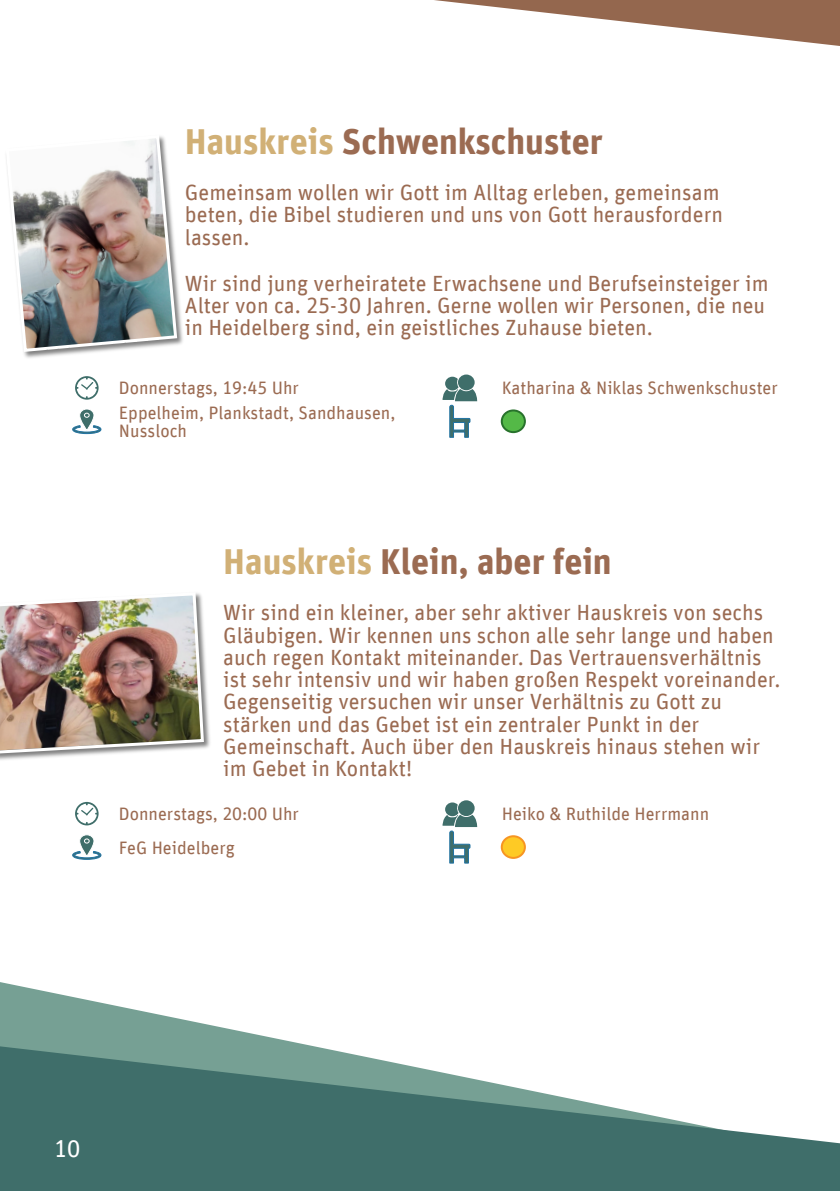
<style>
.page{position:relative;width:840px;height:1191px;background:#fff}
.page>*{position:absolute;margin:0;border:0;box-sizing:border-box;transform-origin:0 0}
.t1{font:700 36px "Unit Offc";color:#9b6b52}
.t2{font:24px "Unit Offc";color:#fff}
.t3{font:22px/22.2px "Unit Offc";color:#9b6b52}
.t4{font:18px/18.2px "Unit Offc";color:#9b6b52}
.s1{color:#d1b076}
</style>
<div class="page">
<svg style="left:434px;top:0;width:405px;height:46px"></svg>
<svg style="left:0;top:982px;width:303px;height:62px"></svg>
<svg style="left:0;top:1044px;width:513px;height:147px;background:#55807b"></svg>
<svg style="left:420px;top:1087px;width:419px;height:104px;fill:#3f6e6a"></svg>
<svg style="left:79px;top:834px;width:15px;height:22px"></svg>
<svg style="left:72px;top:851px;width:29px;height:9px"></svg>
<svg style="left:84px;top:838px;width:5px;height:5px"></svg>
<svg style="left:75px;top:802px;width:23px;height:23px"></svg>
<svg style="left:442px;top:800px;width:35px;height:63px"></svg>
<div style="left:500px;top:835px;width:25px;height:24px;background:#feca25;border:2px solid #f79523;border-radius:50%"></div>
<img style="left:0;top:658px;width:210px;height:102px">
<img style="left:0;top:593px;width:205px;height:162px">
<img style="left:24px;top:298px;width:159px;height:60px">
<img style="left:6px;top:136px;width:173px;height:217px">
<svg style="left:79px;top:409px;width:15px;height:21px"></svg>
<svg style="left:72px;top:425px;width:29px;height:9px"></svg>
<svg style="left:84px;top:413px;width:5px;height:5px"></svg>
<svg style="left:75px;top:376px;width:23px;height:24px"></svg>
<svg style="left:442px;top:374px;width:35px;height:63px"></svg>
<div style="left:500px;top:409px;width:25px;height:24px;background:#54b947;border:2px solid #28722c;border-radius:50%"></div>
<h1 class="t1" style="left:185px;top:125px;width:419px"><span class="s1">Hauskreis</span> Schwenkschuster</h1>
<p class="t3" style="left:185px;top:183px;width:539px">Gemeinsam wollen wir Gott im Alltag erleben, gemeinsam beten, die Bibel studieren und uns von Gott herausfordern lassen.</p>
<p class="t3" style="left:185px;top:273px;width:585px">Wir sind jung verheiratete Erwachsene und Berufseinsteiger im<br>Alter von ca. 25-30 Jahren. Gerne wollen wir Personen, die neu in Heidelberg sind, ein geistliches Zuhause bieten.</p>
<p class="t4" style="left:119px;top:380px;width:181px">Donnerstags, 19:45 Uhr</p>
<p class="t4" style="left:501px;top:380px;width:277px">Katharina &amp; Niklas Schwenkschuster</p>
<p class="t4" style="left:119px;top:404px;width:278px">Eppelheim, Plankstadt, Sandhausen,<br>Nussloch</p>
<h1 class="t1" style="left:223px;top:545px;width:389px"><span class="s1">Hauskreis</span> Klein, aber fein</h1>
<p class="t3" style="left:223px;top:603px;width:558px">Wir sind ein kleiner, aber sehr aktiver Hauskreis von sechs Gläubigen. Wir kennen uns schon alle sehr lange und haben auch regen Kontakt miteinander. Das Vertrauensverhältnis ist sehr intensiv und wir haben großen Respekt voreinander.<br>Gegenseitig versuchen wir unser Verhältnis zu Gott zu stärken und das Gebet ist ein zentraler Punkt in der Gemeinschaft. Auch über den Hauskreis hinaus stehen wir im Gebet in Kontakt!</p>
<p class="t4" style="left:119px;top:806px;width:181px">Donnerstags, 20:00 Uhr</p>
<p class="t4" style="left:501px;top:806px;width:209px">Heiko &amp; Ruthilde Herrmann</p>
<p class="t4" style="left:119px;top:839px;width:117px">FeG Heidelberg</p>
<p class="t2" style="left:54px;top:1138px;width:28px">10</p>
</div>
